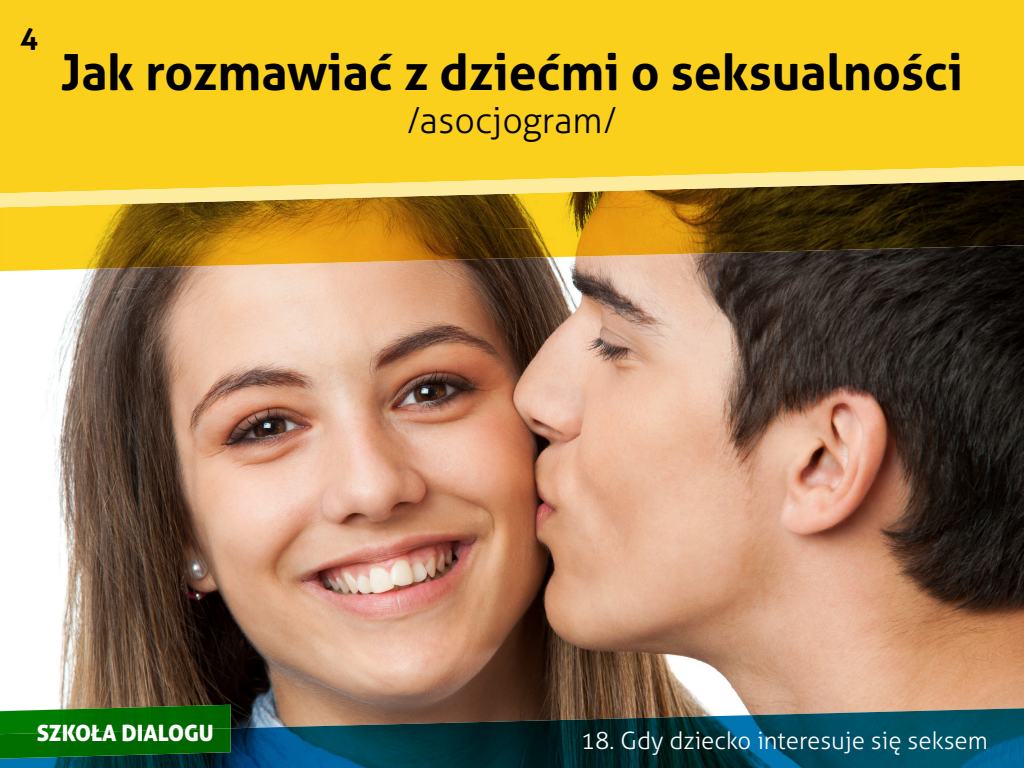
<style>
.page{position:relative;width:1024px;height:768px;background:#fff}
.page>*{position:absolute;margin:0;border:0;box-sizing:border-box;transform-origin:0 0}
.t1{font:700 50px "Aller";color:#000}
.t2{font:300 36px "Aller";color:#000}
.t3{font:700 30px "Aller";color:#000}
.t4{font:300 24px "Aller";color:#fff}
.t5{font:22.5px "Aller Display";color:#fff}
</style>
<div class="page">
<img style="left:0;top:248px;width:1024px;height:463px">
<img style="left:212px;top:711px;width:706px;height:57px">
<img style="left:918px;top:708px;width:106px;height:60px">
<img style="left:0;top:759px;width:212px;height:9px">
<div style="left:0;top:0;width:1024px;height:166px;background:#fbd01d"></div>
<img style="left:0;top:207px;width:459px;height:64px">
<img style="left:459px;top:207px;width:459px;height:53px">
<img style="left:918px;top:207px;width:106px;height:41px">
<svg style="left:0;top:166px;width:1024px;height:41px;background:#c8ab43"></svg>
<img style="left:0;top:734px;width:231px;height:25px">
<img style="left:0;top:705px;width:231px;height:29px">
<p class="t3" style="left:20px;top:19px;width:19px">4</p>
<p class="t1" style="left:61px;top:41px;width:904px">Jak rozmawiać z dziećmi o seksualności</p>
<p class="t2" style="left:406px;top:99px;width:213px">/asocjogram/</p>
<p class="t5" style="left:37px;top:718px;width:179px">SZKOŁA DIALOGU</p>
<p class="t4" style="left:581px;top:726px;width:409px">18. Gdy dziecko interesuje się seksem</p>
</div>
